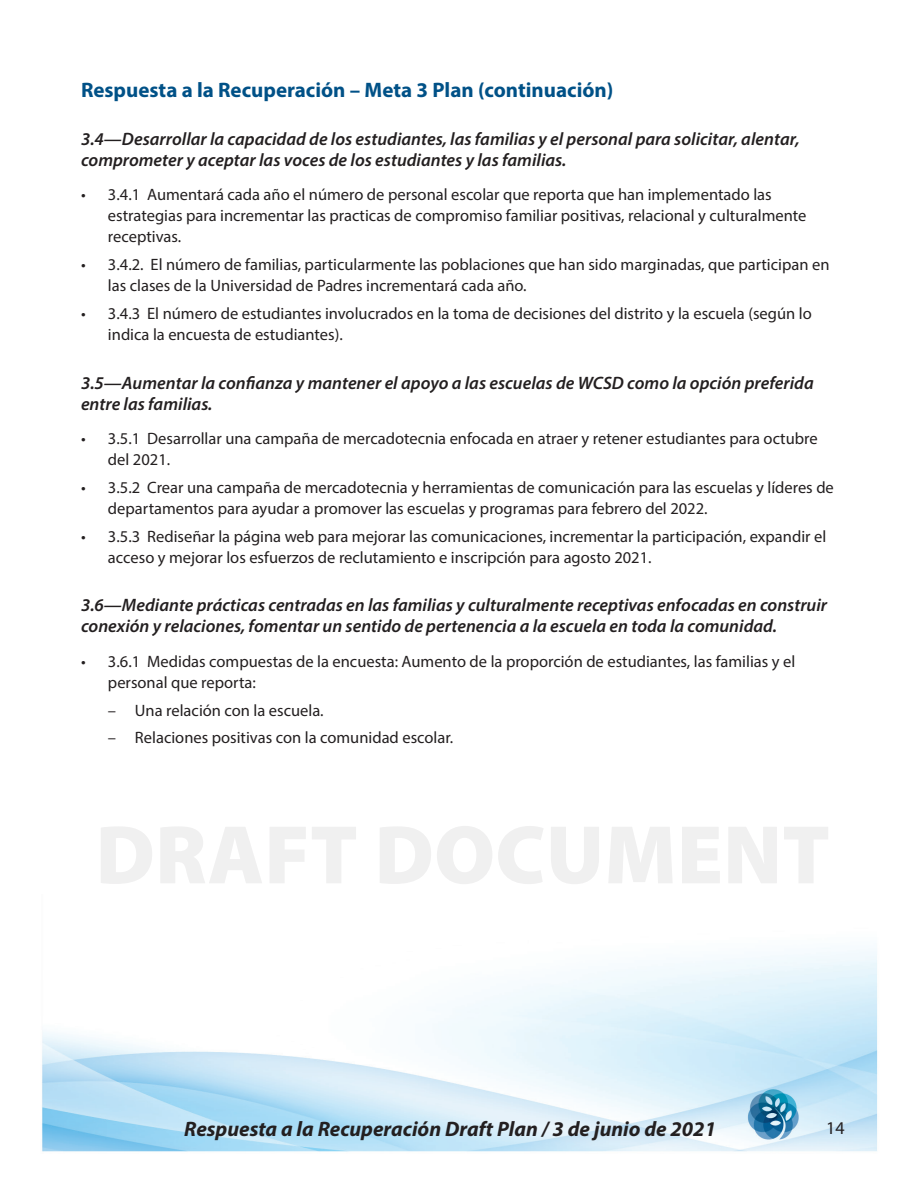
<style>
.page{position:relative;width:918px;height:1188px;background:#fff}
.page>*{position:absolute;margin:0;border:0;box-sizing:border-box;transform-origin:0 0}
.t1{font:italic 700 21px "Myriad Pro";color:#231f20}
.t2{font:700 21px "Myriad Pro";color:#005187}
.t3{font:italic 600 18px/21px "Myriad Pro";color:#231f20}
.t4{font:18px "Myriad Pro";color:#231f20}
.t5{font:16.5px/21px "Myriad Pro";color:#231f20}
</style>
<div class="page">
<img style="left:42px;top:948px;width:836px;height:204px">
<p class="t2" style="left:81px;top:76px;width:534px">Respuesta a la Recuperación – Meta 3 Plan (continuación)</p>
<p class="t3" style="left:81px;top:128px;width:720px">3.4—Desarrollar la capacidad de los estudiantes, las familias y el personal para solicitar, alentar, comprometer y aceptar las voces de los estudiantes y las familias.</p>
<p class="t5" style="left:108px;top:184px;width:700px;text-indent:-27px">• 3.4.1 Aumentará cada año el número de personal escolar que reporta que han implementado las estrategias para incrementar las practicas de compromiso familiar positivas, relacional y culturalmente receptivas.</p>
<p class="t5" style="left:108px;top:254px;width:723px;text-indent:-27px">• 3.4.2. El número de familias, particularmente las poblaciones que han sido marginadas, que participan en las clases de la Universidad de Padres incrementará cada año.</p>
<p class="t5" style="left:108px;top:302px;width:705px;text-indent:-27px">• 3.4.3 El número de estudiantes involucrados en la toma de decisiones del distrito y la escuela (según lo indica la encuesta de estudiantes).</p>
<p class="t3" style="left:81px;top:372px;width:734px">3.5—Aumentar la confianza y mantener el apoyo a las escuelas de WCSD como la opción preferida entre las familias.</p>
<p class="t5" style="left:108px;top:428px;width:711px;text-indent:-27px">• 3.5.1 Desarrollar una campaña de mercadotecnia enfocada en atraer y retener estudiantes para octubre del 2021.</p>
<p class="t5" style="left:108px;top:476px;width:727px;text-indent:-27px">• 3.5.2 Crear una campaña de mercadotecnia y herramientas de comunicación para las escuelas y líderes de departamentos para ayudar a promover las escuelas y programas para febrero del 2022.</p>
<p class="t5" style="left:108px;top:525px;width:720px;text-indent:-27px">• 3.5.3 Rediseñar la página web para mejorar las comunicaciones, incrementar la participación, expandir el acceso y mejorar los esfuerzos de reclutamiento e inscripción para agosto 2021.</p>
<p class="t3" style="left:81px;top:594px;width:748px">3.6—Mediante prácticas centradas en las familias y culturalmente receptivas enfocadas en construir conexión y relaciones, fomentar un sentido de pertenencia a la escuela en toda la comunidad.</p>
<p class="t5" style="left:108px;top:650px;width:689px;text-indent:-27px">• 3.6.1 Medidas compuestas de la encuesta: Aumento de la proporción de estudiantes, las familias y el personal que reporta:</p>
<p class="t5" style="left:108px;top:699px;width:217px">– Una relación con la escuela.</p>
<p class="t5" style="left:108px;top:727px;width:347px">– Relaciones positivas con la comunidad escolar.</p>
<p class="t1" style="left:184px;top:1115px;width:533px">Respuesta a la Recuperación Draft Plan / 3 de junio de 2021</p>
<p class="t4" style="left:826px;top:1117px;width:20px">14</p>
</div>
